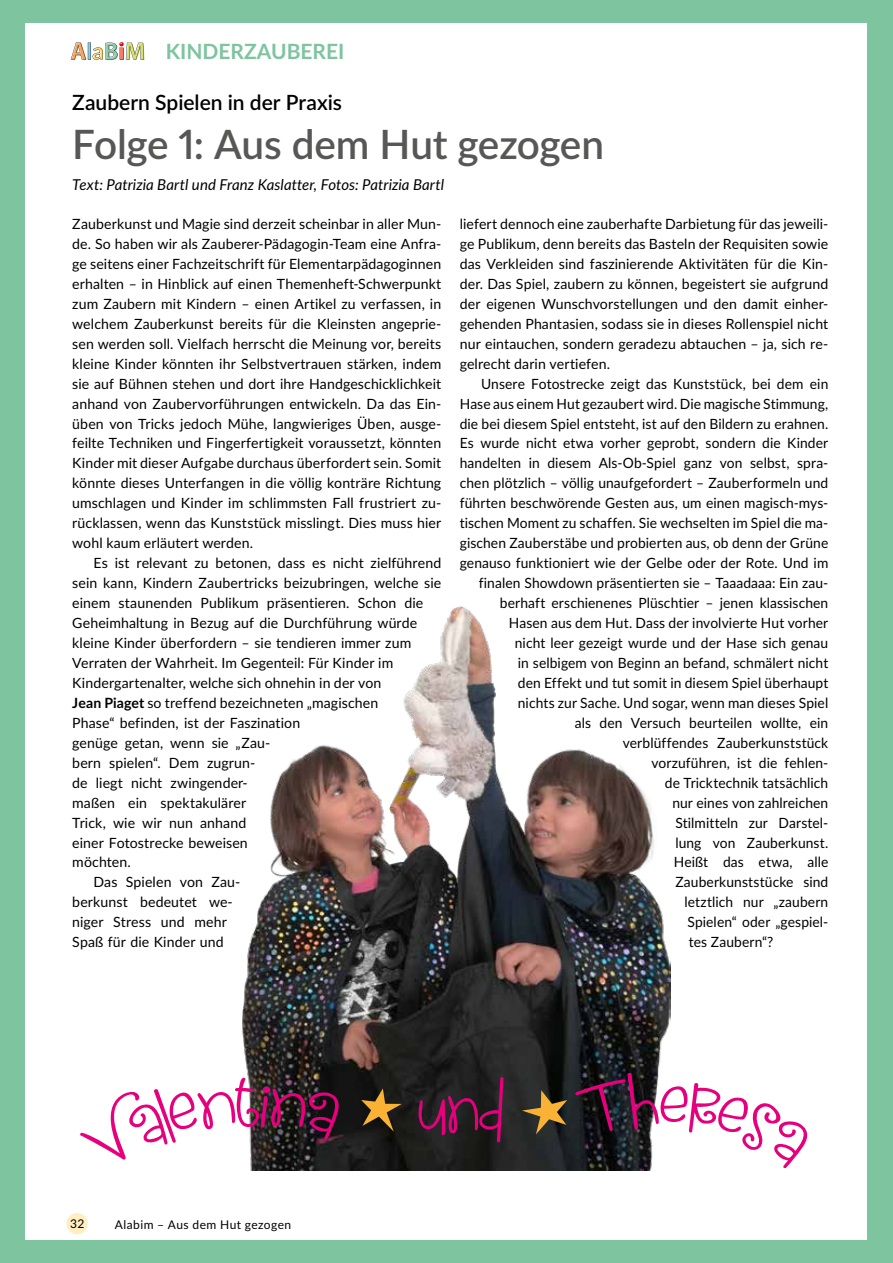
<style>
.page{position:relative;width:893px;height:1263px;background:#7dc49f}
.page>*{position:absolute;margin:0;border:0;box-sizing:border-box;transform-origin:0 0}
.t1{font:600 40.5px "Lato";letter-spacing:-.01em;color:#575756}
.t2{font:600 21px "Lato";color:#000}
.t3{font:700 21px "Lato";color:#7dc49f}
.t4{font:italic 15px "Lato";color:#000}
.t5{font:14.1px/20px "Lato";letter-spacing:.01em;color:#000;text-align:justify}
.t6{font:12px "Lato";letter-spacing:.035em;color:#000}
.s1{font-weight:700}
.s2{color:#fff}
</style>
<div class="page">
<div style="left:26px;top:23px;width:841px;height:1216px;background:#fff"></div>
<hr style="left:88px;top:42px;width:3px;height:18px;background:#000">
<svg style="left:93px;top:42px;width:52px;height:18px"></svg>
<svg style="left:71px;top:43px;width:16px;height:17px"></svg>
<img style="left:242px;top:606px;width:428px;height:564px">
<svg style="left:80px;top:1078px;width:261px;height:82px"></svg>
<svg style="left:419px;top:1077px;width:84px;height:65px;background:#411a2f"></svg>
<svg style="left:575px;top:1073px;width:233px;height:95px"></svg>
<svg style="left:361px;top:1088px;width:41px;height:43px;background:#5b461e"></svg>
<svg style="left:522px;top:1090px;width:45px;height:44px;background:#614e28"></svg>
<div style="left:66px;top:1213px;width:22px;height:21px;background:#ffeec2;border-radius:50%"></div>
<h2 class="t3" style="left:166px;top:36px;width:180px">KINDERZAUBEREI</h2>
<h2 class="t2" style="left:72px;top:88px;width:271px">Zaubern Spielen in der Praxis</h2>
<h1 class="t1" style="left:72px;top:115px;width:533px">Folge 1: Aus dem Hut gezogen</h1>
<p class="t4" style="left:72px;top:174px;width:373px">Text: Patrizia Bartl und Franz Kaslatter, Fotos: Patrizia Bartl</p>
<p class="t5" style="left:72px;top:213px;width:371px">Zauberkunst und Magie sind derzeit scheinbar in aller Mun&shy;de. So haben wir als Zauberer-Pädagogin-Team eine Anfra&shy;ge seitens einer Fachzeitschrift für Elementarpädagoginnen erhalten – in Hinblick auf einen Themenheft-Schwerpunkt zum Zaubern mit Kindern – einen Artikel zu verfassen, in welchem Zauberkunst bereits für die Kleinsten angeprie&shy;sen werden soll. Vielfach herrscht die Meinung vor, bereits kleine Kinder könnten ihr Selbstvertrauen stärken, indem sie auf Bühnen stehen und dort ihre Handgeschicklichkeit anhand von Zaubervorführungen entwickeln. Da das Ein&shy;üben von Tricks jedoch Mühe, langwieriges Üben, ausge&shy;feilte Techniken und Fingerfertigkeit voraussetzt, könnten Kinder mit dieser Aufgabe durchaus überfordert sein. Somit könnte dieses Unterfangen in die völlig konträre Richtung umschlagen und Kinder im schlimmsten Fall frustriert zu&shy;rücklassen, wenn das Kunststück misslingt. Dies muss hier wohl kaum erläutert werden.</p>
<p class="t5" style="left:94px;top:552px;width:349px">Es ist relevant zu betonen, dass es nicht zielführend</p>
<p class="t5" style="left:72px;top:572px;width:371px">sein kann, Kindern Zaubertricks beizubringen, welche sie</p>
<p class="t5" style="left:72px;top:592px;width:352px">einem staunenden Publikum präsentieren. Schon die</p>
<p class="t5" style="left:72px;top:612px;width:347px">Geheimhaltung in Bezug auf die Durchführung würde</p>
<p class="t5" style="left:72px;top:632px;width:340px">kleine Kinder überfordern – sie tendieren immer zum</p>
<p class="t5" style="left:72px;top:652px;width:322px">Verraten der Wahrheit. Im Gegenteil: Für Kinder im</p>
<p class="t5" style="left:72px;top:672px;width:311px">Kindergartenalter, welche sich ohnehin in der von</p>
<p class="t5" style="left:72px;top:692px;width:308px"><span class="s1">Jean Piaget</span> so treffend bezeichneten „magischen</p>
<p class="t5" style="left:72px;top:712px;width:229px">Phase“ befinden, ist der Faszination</p>
<p class="t5" style="left:72px;top:732px;width:199px">genüge getan, wenn sie „Zau-</p>
<p class="t5" style="left:72px;top:752px;width:184px">bern spielen“. Dem zugrun-</p>
<p class="t5" style="left:72px;top:772px;width:177px">de liegt nicht zwingender-</p>
<p class="t5" style="left:72px;top:792px;width:175px">maßen ein spektakulärer</p>
<p class="t5" style="left:72px;top:812px;width:176px">Trick, wie wir nun anhand</p>
<p class="t5" style="left:72px;top:832px;width:177px">einer Fotostrecke beweisen</p>
<p class="t5" style="left:72px;top:852px;width:60px">möchten.</p>
<p class="t5" style="left:94px;top:872px;width:148px">Das Spielen von Zau-</p>
<p class="t5" style="left:72px;top:892px;width:162px">berkunst bedeutet we-</p>
<p class="t5" style="left:72px;top:912px;width:156px">niger Stress und mehr</p>
<p class="t5" style="left:72px;top:931px;width:153px">Spaß für die Kinder und</p>
<p class="t5" style="left:460px;top:213px;width:370px">liefert dennoch eine zauberhafte Darbietung für das jeweili&shy;ge Publikum, denn bereits das Basteln der Requisiten sowie das Verkleiden sind faszinierende Aktivitäten für die Kin&shy;der. Das Spiel, zaubern zu können, begeistert sie aufgrund der eigenen Wunschvorstellungen und den damit einher&shy;gehenden Phantasien, sodass sie in dieses Rollenspiel nicht nur eintauchen, sondern geradezu abtauchen – ja, sich re&shy;gelrecht darin vertiefen.</p>
<p class="t5" style="left:481px;top:373px;width:349px">Unsere Fotostrecke zeigt das Kunststück, bei dem ein</p>
<p class="t5" style="left:460px;top:393px;width:370px">Hase aus einem Hut gezaubert wird. Die magische Stimmung,</p>
<p class="t5" style="left:460px;top:413px;width:370px">die bei diesem Spiel entsteht, ist auf den Bildern zu erahnen.</p>
<p class="t5" style="left:460px;top:433px;width:370px">Es wurde nicht etwa vorher geprobt, sondern die Kinder</p>
<p class="t5" style="left:460px;top:453px;width:370px">handelten in diesem Als-Ob-Spiel ganz von selbst, spra-</p>
<p class="t5" style="left:460px;top:473px;width:370px">chen plötzlich – völlig unaufgefordert – Zauberformeln und</p>
<p class="t5" style="left:460px;top:493px;width:370px">führten beschwörende Gesten aus, um einen magisch-mys-</p>
<p class="t5" style="left:460px;top:513px;width:370px">tischen Moment zu schaffen. Sie wechselten im Spiel die ma-</p>
<p class="t5" style="left:460px;top:532px;width:370px">gischen Zauberstäbe und probierten aus, ob denn der Grüne</p>
<p class="t5" style="left:460px;top:552px;width:370px">genauso funktioniert wie der Gelbe oder der Rote. Und im</p>
<p class="t5" style="left:479px;top:572px;width:351px">finalen Showdown präsentierten sie – Taaadaaa: Ein zau-</p>
<p class="t5" style="left:500px;top:592px;width:330px">berhaft erschienenes Plüschtier – jenen klassischen</p>
<p class="t5" style="left:509px;top:612px;width:321px">Hasen aus dem Hut. Dass der involvierte Hut vorher</p>
<p class="t5" style="left:515px;top:632px;width:315px">nicht leer gezeigt wurde und der Hase sich genau</p>
<p class="t5" style="left:518px;top:652px;width:312px">in selbigem von Beginn an befand, schmälert nicht</p>
<p class="t5" style="left:518px;top:672px;width:312px">den Effekt und tut somit in diesem Spiel überhaupt</p>
<p class="t5" style="left:518px;top:692px;width:312px">nichts zur Sache. Und sogar, wenn man dieses Spiel</p>
<p class="t5" style="left:575px;top:712px;width:255px">als den Versuch beurteilen wollte, ein</p>
<p class="t5" style="left:623px;top:732px;width:207px">verblüffendes Zauberkunststück</p>
<p class="t5" style="left:651px;top:752px;width:178px">vorzuführen, ist die fehlen-</p>
<p class="t5" style="left:665px;top:772px;width:165px">de Tricktechnik tatsächlich</p>
<p class="t5" style="left:672px;top:792px;width:158px">nur eines von zahlreichen</p>
<p class="t5" style="left:675px;top:812px;width:154px">Stilmitteln zur Darstel-</p>
<p class="t5" style="left:675px;top:832px;width:154px">lung von Zauberkunst.</p>
<p class="t5" style="left:674px;top:852px;width:156px">Heißt das etwa, alle</p>
<p class="t5" style="left:675px;top:872px;width:154px">Zauberkunststücke sind</p>
<p class="t5" style="left:684px;top:892px;width:145px">letztlich nur „zaubern</p>
<p class="t5" style="left:687px;top:912px;width:142px">Spielen“ oder „gespiel-</p>
<p class="t5" style="left:689px;top:931px;width:86px">tes Zaubern“?</p>
<p class="t6" style="left:70px;top:1215px;width:18px">32<span class="s2">32</span></p>
<p class="t6" style="left:115px;top:1215px;width:178px">Alabim – Aus dem Hut gezogen</p>
</div>
